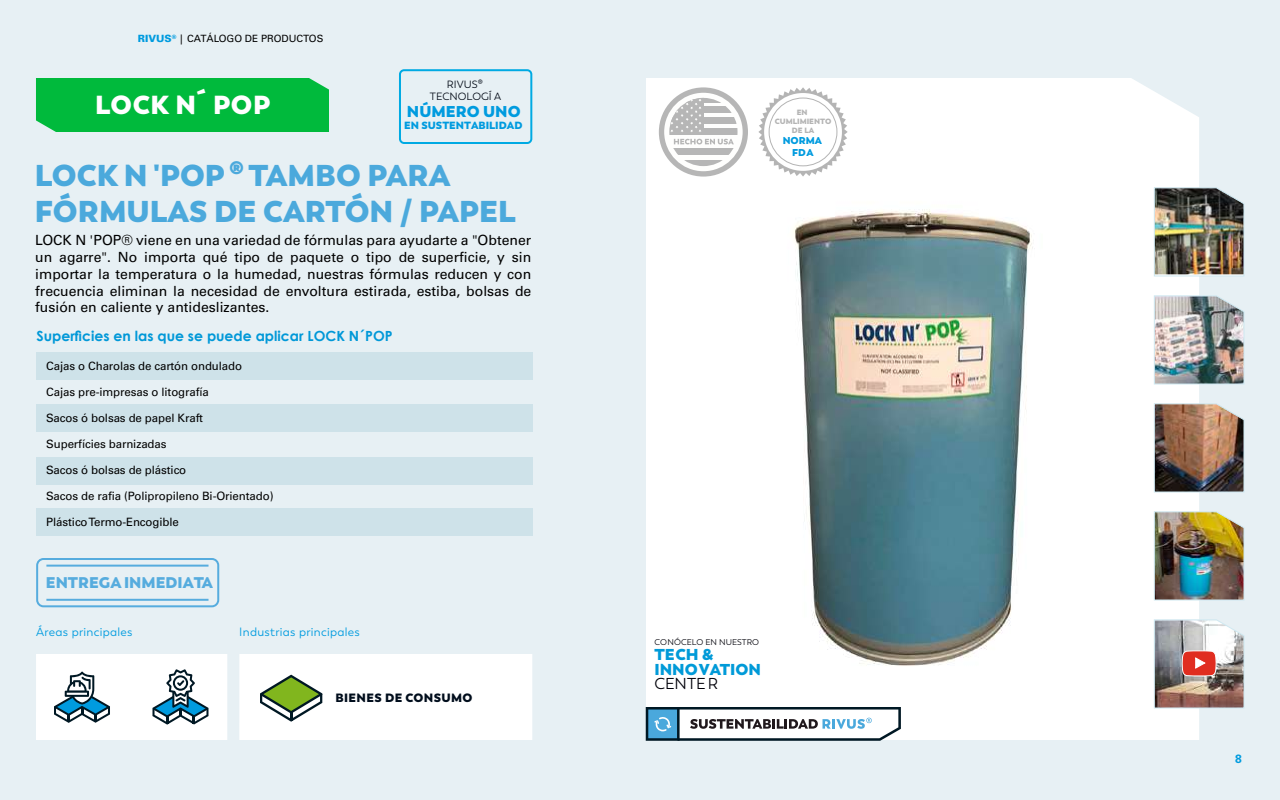
<style>
.page{position:relative;width:1280px;height:800px;background:#e7f0f4}
.page>*{position:absolute;margin:0;border:0;box-sizing:border-box;transform-origin:0 0}
.t1{font:800 30px/36px "Trenda";color:#4ba9dc}
.t2{font:800 26px "Trenda";letter-spacing:.025em;color:#fff}
.t3{font:800 15.7px/14.2px "Trenda";color:#009ad8}
.t4{font:15.7px "Trenda";color:#000009}
.t5{font:800 15.6px "Trenda";color:#009bdf}
.t6{font:800 15.4px "Trenda";color:#56acde}
.t7{font:14px/16.8px "Univers";color:#000;text-align:justify}
.t8{font:700 14px "Century Gothic";color:#0098d8}
.t9{font:12px "Trenda";letter-spacing:.02em;color:#009bdf}
.t10{font:800 12px "Trenda";letter-spacing:.03em;color:#000d1c}
.t11{font:700 12px "Univers";color:#009bdf}
.t12{font:11.5px "Univers";letter-spacing:-.01em;color:#000}
.t13{font:10.5px/12.6px "Trenda";color:#000713;text-align:center}
.t14{font:800 10.4px "Trenda";color:#009bdf}
.t15{font:10px "Univers";color:#000}
.t16{font:800 9.9px/11.9px "Trenda";color:#009bdf;text-align:center}
.t17{font:8.3px "Trenda";color:#000009}
.t18{font:800 7.6px/9.1px "Trenda";color:#b4b4b4;text-align:center}
.s1{font-weight:900;color:#009bdf}
</style>
<div class="page">
<div style="left:646px;top:78px;width:553px;height:662px;background:#fff"></div>
<img style="left:723px;top:138px;width:399px;height:531px">
<div style="left:36px;top:78px;width:293px;height:54px;background:#00ba3c"></div>
<div style="left:239px;top:654px;width:293px;height:86px;background:#fff"></div>
<div style="left:36px;top:654px;width:191px;height:86px;background:#fff"></div>
<img style="left:1153px;top:295px;width:92px;height:90px">
<img style="left:1153px;top:403px;width:92px;height:90px">
<img style="left:1153px;top:511px;width:92px;height:90px">
<img style="left:1153px;top:187px;width:92px;height:90px">
<img style="left:1153px;top:619px;width:92px;height:90px">
<svg style="left:54px;top:672px;width:56px;height:51px"></svg>
<svg style="left:152px;top:669px;width:57px;height:56px"></svg>
<svg style="left:260px;top:675px;width:62px;height:47px"></svg>
<svg style="left:646px;top:707px;width:255px;height:34px;background:#acbac2"></svg>
<div style="left:36px;top:558px;width:183px;height:49px;border:2px solid #56acde;border-radius:6px"></div>
<hr style="left:46px;top:565px;width:163px;height:2px;background:#56acde">
<hr style="left:46px;top:599px;width:163px;height:2px;background:#56acde">
<div style="left:659px;top:87px;width:89px;height:90px;background:#b6b6b6;border-radius:50%"></div>
<div style="left:664px;top:93px;width:79px;height:78px;background:#fefefd;border-radius:50%"></div>
<div style="left:671px;top:128px;width:67px;height:7px;background:#b6b6b6"></div>
<div style="left:671px;top:118px;width:67px;height:6px;background:#b6b6b6"></div>
<svg style="left:703px;top:98px;width:35px;height:5px"></svg>
<svg style="left:703px;top:107px;width:35px;height:6px"></svg>
<div style="left:669px;top:98px;width:34px;height:37px;background:#b6b6b6"></div>
<div style="left:671px;top:149px;width:63px;height:6px;background:#b6b6b6"></div>
<svg style="left:671px;top:160px;width:63px;height:6px"></svg>
<svg style="left:670px;top:98px;width:31px;height:34px"></svg>
<svg style="left:674px;top:139px;width:60px;height:5px"></svg>
<svg style="left:758px;top:87px;width:90px;height:90px;background:#f3f3f3"></svg>
<div style="left:769px;top:98px;width:68px;height:68px;border:1px solid #b4b4b4;border-radius:50%"></div>
<div style="left:36px;top:508px;width:496px;height:28px;background:#cee2e9"></div>
<div style="left:36px;top:457px;width:496px;height:28px;background:#cee2e9"></div>
<div style="left:36px;top:404px;width:496px;height:28px;background:#cee2e9"></div>
<div style="left:36px;top:352px;width:496px;height:28px;background:#cee2e9"></div>
<div style="left:399px;top:69px;width:133px;height:75px;border:2px solid #00aae3;border-radius:4px"></div>
<p class="t15" style="left:138px;top:33px;width:187px"><span class="s1">RIVUS</span><sup>®</sup> | CATÁLOGO DE PRODUCTOS</p>
<h2 class="t2" style="left:95px;top:88px;width:177px">LOCK N´ POP</h2>
<p class="t13" style="left:430px;top:78px;width:73px">RIVUS®<br>TECNOLOGÍ A</p>
<p class="t14" style="left:404px;top:119px;width:120px">EN SUSTENTABILIDAD</p>
<p class="t5" style="left:407px;top:101px;width:115px">NÚMERO UNO</p>
<h1 class="t1" style="left:35px;top:158px;width:482px">LOCK N 'POP ® TAMBO PARA<br>FÓRMULAS DE CARTÓN / PAPEL</h1>
<p class="t7" style="left:35px;top:232px;width:498px">LOCK N 'POP® viene en una variedad de fórmulas para ayudarte a "Obtener un agarre". No importa qué tipo de paquete o tipo de superficie, y sin importar la temperatura o la humedad, nuestras fórmulas reducen y con frecuencia eliminan la necesidad de envoltura estirada, estiba, bolsas de fusión en caliente y antideslizantes.</p>
<p class="t8" style="left:36px;top:325px;width:358px">Superficies en las que se puede aplicar LOCK N´POP</p>
<p class="t12" style="left:46px;top:359px;width:197px">Cajas o Charolas de cartón ondulado</p>
<p class="t12" style="left:46px;top:385px;width:164px">Cajas pre-impresas o litografía</p>
<p class="t12" style="left:46px;top:411px;width:158px">Sacos ó bolsas de papel Kraft</p>
<p class="t12" style="left:46px;top:437px;width:122px">Superfícies barnizadas</p>
<p class="t12" style="left:46px;top:463px;width:142px">Sacos ó bolsas de plástico</p>
<p class="t12" style="left:46px;top:489px;width:229px">Sacos de rafia (Polipropileno Bi-Orientado)</p>
<p class="t12" style="left:46px;top:515px;width:134px">Plástico Termo-Encogible</p>
<p class="t6" style="left:46px;top:573px;width:168px">ENTREGA INMEDIATA</p>
<p class="t9" style="left:36px;top:625px;width:98px">Áreas principales</p>
<p class="t9" style="left:239px;top:625px;width:122px">Industrias principales</p>
<p class="t10" style="left:335px;top:690px;width:139px">BIENES DE CONSUMO</p>
<p class="t18" style="left:775px;top:108px;width:58px">EN<br>CUMLIMIENTO<br>DE LA</p>
<p class="t16" style="left:783px;top:135px;width:41px">NORMA<br>FDA</p>
<p class="t17" style="left:654px;top:638px;width:106px">CONÓCELO EN NUESTRO</p>
<p class="t3" style="left:654px;top:648px;width:108px">TECH &amp;<br>INNOVATION</p>
<p class="t4" style="left:654px;top:674px;width:65px">CENTER</p>
<p class="t11" style="left:1235px;top:752px;width:8px">8</p>
</div>
